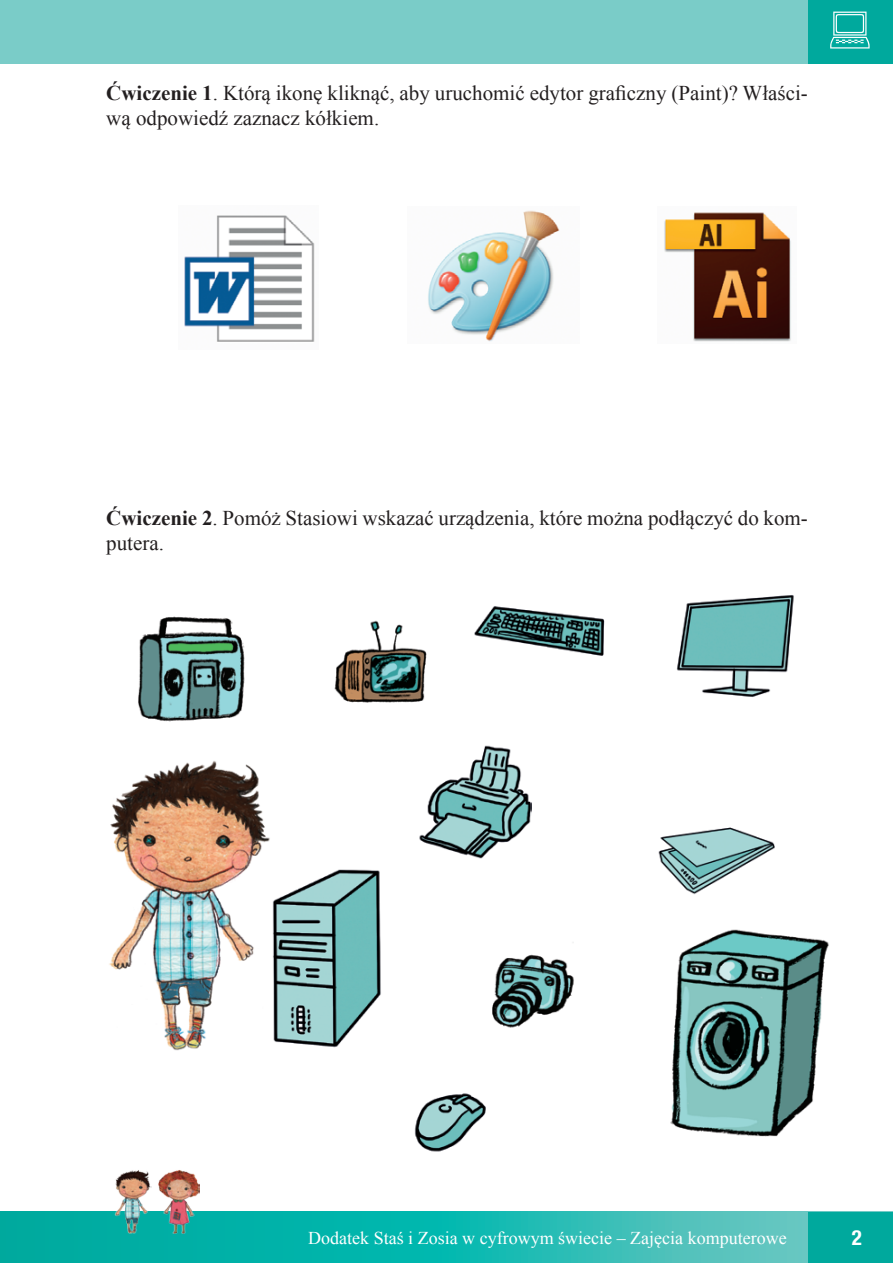
<style>
.page{position:relative;width:893px;height:1263px;background:#fff}
.page>*{position:absolute;margin:0;border:0;box-sizing:border-box;transform-origin:0 0}
.TNR_Justowany{font:21px/25.2px "Times New Roman";color:#231f20}
.PAGINACJA{font:700 condensed 21px "Helvetica Neue LT Com";color:#fff}
.t1{font:18px "Times New Roman";color:#fff}
.s1{font-weight:700}
</style>
<div class="page">
<svg style="left:0;top:1212px;width:808px;height:51px;background:#1cb7af"></svg>
<div style="left:0;top:0;width:893px;height:64px;background:#7accc8"></div>
<div style="left:808px;top:1212px;width:85px;height:51px;background:#00a99d"></div>
<div style="left:808px;top:0;width:85px;height:64px;background:#00a99d"></div>
<svg style="left:830px;top:12px;width:40px;height:37px"></svg>
<img style="left:115px;top:1170px;width:36px;height:63px">
<img style="left:158px;top:1170px;width:41px;height:63px">
<img style="left:109px;top:761px;width:161px;height:290px">
<img style="left:272px;top:869px;width:109px;height:179px">
<img style="left:676px;top:595px;width:118px;height:102px">
<img style="left:474px;top:606px;width:131px;height:50px">
<img style="left:414px;top:1093px;width:72px;height:59px">
<img style="left:658px;top:827px;width:117px;height:68px">
<img style="left:419px;top:745px;width:112px;height:114px">
<img style="left:334px;top:620px;width:93px;height:83px">
<img style="left:670px;top:929px;width:159px;height:208px">
<img style="left:138px;top:616px;width:107px;height:106px">
<img style="left:492px;top:942px;width:82px;height:86px">
<img style="left:184px;top:215px;width:131px;height:127px">
<img style="left:664px;top:212px;width:127px;height:130px">
<img style="left:428px;top:210px;width:132px;height:132px">
<p class="TNR_Justowany" style="left:106px;top:80px;width:703px"><span class="s1">Ćwiczenie 1</span>. Którą ikonę kliknąć, aby uruchomić edytor graficzny (Paint)? Właści&shy;wą odpowiedź zaznacz kółkiem.</p>
<p class="TNR_Justowany" style="left:106px;top:505px;width:703px"><span class="s1">Ćwiczenie 2</span>. Pomóż Stasiowi wskazać urządzenia, które można podłączyć do kom&shy;putera.</p>
<p class="t1" style="left:308px;top:1225px;width:480px">Dodatek Staś i Zosia w cyfrowym świecie – Zajęcia komputerowe</p>
<p class="PAGINACJA" style="left:852px;top:1225px;width:12px">2</p>
</div>
